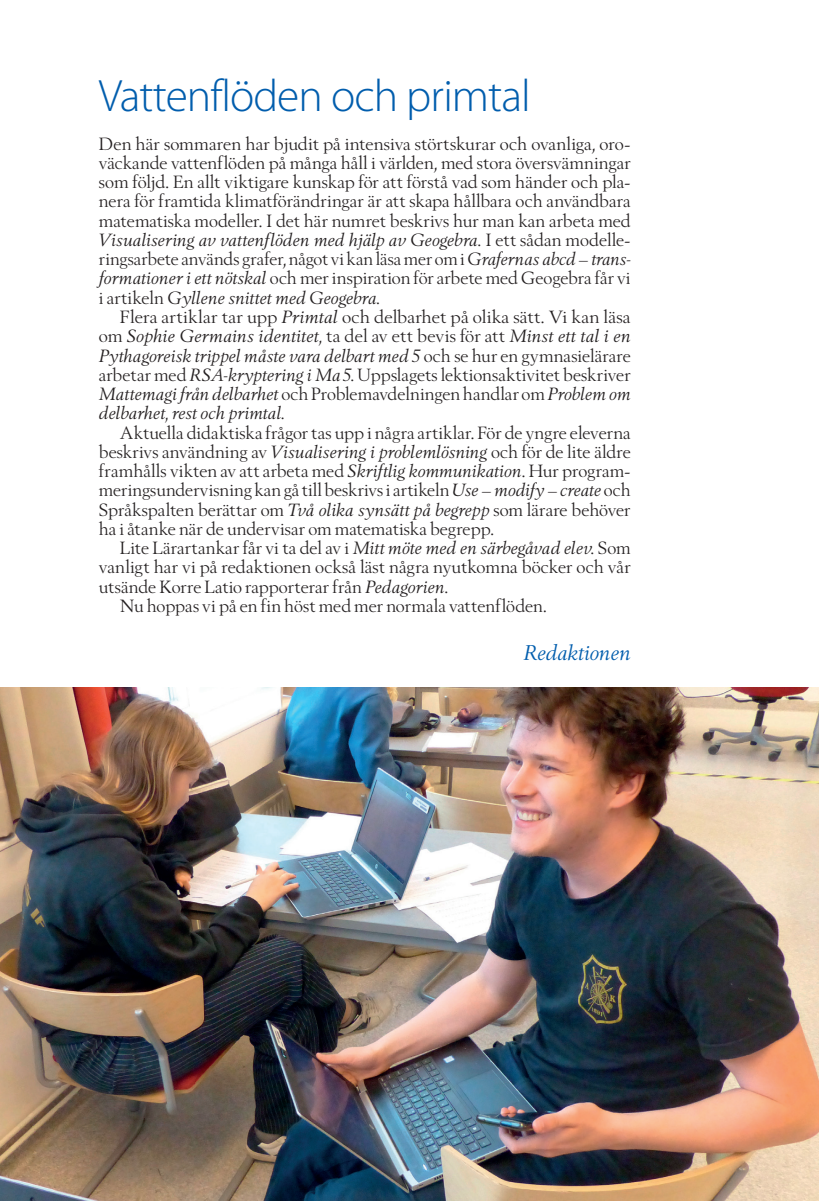
<style>
.page{position:relative;width:819px;height:1201px;background:#fff}
.page>*{position:absolute;margin:0;border:0;box-sizing:border-box;transform-origin:0 0}
.t1{font:300 45.5px "Myriad Pro";letter-spacing:-.02em;color:#015dad}
.t2{font:italic 21px "Berling Nova Display Pro";color:#015dad}
.t3{font:17.5px/19.2px "Berling Nova Display Pro";letter-spacing:.005em;color:#231f20;text-align:justify}
.s1{font-style:italic}
</style>
<div class="page">
<img style="left:0;top:687px;width:818px;height:513px">
<h1 class="t1" style="left:99px;top:71px;width:433px">Vattenflöden och primtal</h1>
<p class="t3" style="left:99px;top:134px;width:533px">Den här sommaren har bjudit på intensiva störtskurar och ovanliga, oro&shy;väckande vattenflöden på många håll i världen, med stora översvämningar som följd. En allt viktigare kunskap för att förstå vad som händer och pla&shy;nera för framtida klimatförändringar är att skapa hållbara och användbara matematiska modeller. I det här numret beskrivs hur man kan arbeta med <span class="s1">Visualisering av vattenflöden med hjälp av Geogebra.</span> I ett sådan modelle&shy;ringsarbete används grafer, något vi kan läsa mer om i <span class="s1">Grafernas abcd – trans&shy;formationer i ett nötskal</span> och mer inspiration för arbete med Geogebra får vi i artikeln <span class="s1">Gyllene snittet med Geogebra.</span></p>
<p class="t3" style="left:99px;top:307px;width:533px;text-indent:21px">Flera artiklar tar upp <span class="s1">Primtal</span> och delbarhet på olika sätt. Vi kan läsa om <span class="s1">Sophie Germains identitet,</span> ta del av ett bevis för att <span class="s1">Minst ett tal i en Pythagoreisk trippel måste vara delbart med 5</span> och se hur en gymnasielärare arbetar med <span class="s1">RSA-kryptering i Ma 5.</span> Uppslagets lektionsaktivitet beskriver <span class="s1">Mattemagi från delbarhet</span> och Problemavdelningen handlar om <span class="s1">Problem om delbarhet, rest och primtal.</span></p>
<p class="t3" style="left:99px;top:422px;width:533px;text-indent:21px">Aktuella didaktiska frågor tas upp i några artiklar. För de yngre eleverna beskrivs användning av <span class="s1">Visualisering i problemlösning</span> och för de lite äldre framhålls vikten av att arbeta med <span class="s1">Skriftlig kommunikation</span>. Hur program&shy;meringsundervisning kan gå till beskrivs i artikeln <span class="s1">Use – modify – create</span> och Språkspalten berättar om <span class="s1">Två olika synsätt på begrepp</span> som lärare behöver ha i åtanke när de undervisar om matematiska begrepp.</p>
<p class="t3" style="left:120px;top:538px;width:512px">Lite Lärartankar får vi ta del av i <span class="s1">Mitt möte med en särbegåvad elev.</span> Som</p>
<p class="t3" style="left:99px;top:557px;width:533px">vanligt har vi på redaktionen också läst några nyutkomna böcker och vår</p>
<p class="t3" style="left:99px;top:576px;width:350px">utsände Korre Latio rapporterar från <span class="s1">Pedagorien.</span></p>
<p class="t3" style="left:120px;top:596px;width:428px">Nu hoppas vi på en fin höst med mer normala vattenflöden.</p>
<p class="t2" style="left:523px;top:640px;width:109px">Redaktionen</p>
</div>
